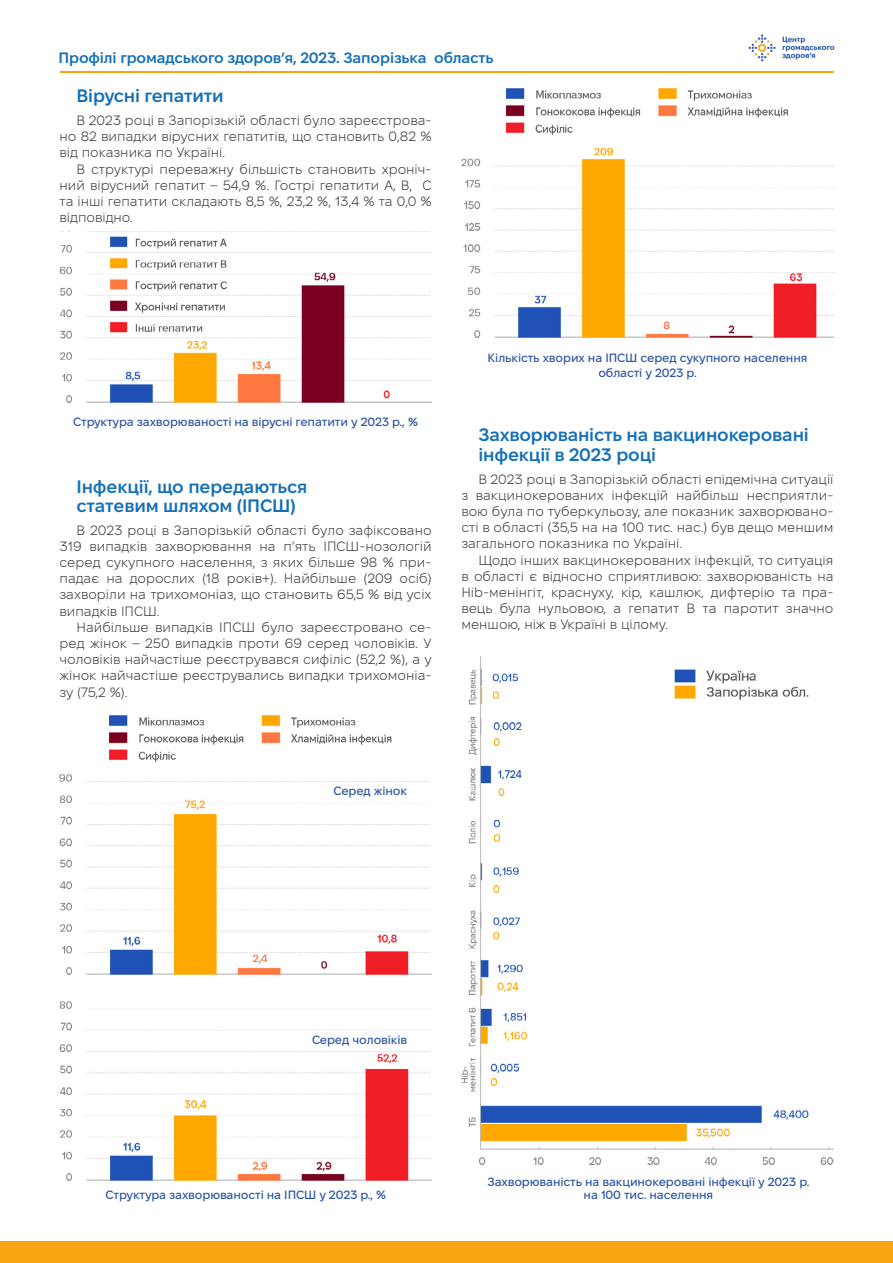
<style>
.page{position:relative;width:893px;height:1263px;background:#fff}
.page>*{position:absolute;margin:0;border:0;box-sizing:border-box;transform-origin:0 0}
.t1{font:600 18px/19.5px "Fixel Display";letter-spacing:-.01em;color:#1570b8}
.t2{font:600 15px "Fixel Display";letter-spacing:-.01em;color:#1570b8}
.t3{font:300 13.5px/16.2px "Fixel Display";color:#3c3c3b;text-align:justify}
.t4{font:500 12px/14.4px "Fixel Display";letter-spacing:-.01em;color:#2c55a2;text-align:center}
</style>
<div class="page">
<div style="left:0;top:1242px;width:893px;height:21px;background:#f7a512"></div>
<img style="left:748px;top:34px;width:87px;height:28px">
<hr style="left:60px;top:71px;width:773px;height:1px;background:#f7a512">
<img style="left:60px;top:741px;width:372px;height:234px">
<img style="left:461px;top:656px;width:373px;height:509px">
<img style="left:462px;top:147px;width:371px;height:190px">
<img style="left:59px;top:236px;width:373px;height:167px">
<img style="left:505px;top:88px;width:283px;height:46px">
<img style="left:67px;top:715px;width:324px;height:46px">
<img style="left:60px;top:1002px;width:372px;height:178px">
<p class="t2" style="left:58px;top:48px;width:437px">Профілі громадського здоров’я, 2023. Запорізька область</p>
<h1 class="t1" style="left:77px;top:87px;width:149px">Вірусні гепатити</h1>
<p class="t3" style="left:60px;top:113px;width:374px;text-indent:17px">В 2023 році в Запорізькій області було зареєстрова&shy;но 82 випадки вірусних гепатитів, що становить 0,82 % від показника по Україні.</p>
<p class="t3" style="left:60px;top:161px;width:374px;text-indent:17px">В структурі переважну більшість становить хроніч&shy;ний вірусний гепатит – 54,9 %. Гострі гепатити А, В, С та інші гепатити складають 8,5 %, 23,2 %, 13,4 % та 0,0 % відповідно.</p>
<p class="t4" style="left:73px;top:416px;width:346px">Структура захворюваності на вірусні гепатити у 2023 р., %</p>
<h1 class="t1" style="left:77px;top:477px;width:232px">Інфекції, що передаються статевим шляхом (ІПСШ)</h1>
<p class="t3" style="left:60px;top:522px;width:374px;text-indent:17px">В 2023 році в Запорізькій області було зафіксовано 319 випадків захворювання на п’ять ІПСШ-нозологій серед сукупного населення, з яких більше 98 % при&shy;падає на дорослих (18 років+). Найбільше (209 осіб) захворіли на трихомоніаз, що становить 65,5 % від усіх випадків ІПСШ.</p>
<p class="t3" style="left:60px;top:620px;width:374px;text-indent:17px">Найбільше випадків ІПСШ було зареєстровано се&shy;ред жінок – 250 випадків проти 69 серед чоловіків. У чоловіків найчастіше реєструвався сифіліс (52,2 %), а у жінок найчастіше реєструвались випадки трихомоніа&shy;зу (75,2 %).</p>
<p class="t4" style="left:487px;top:351px;width:322px">Кількість хворих на ІПСШ серед сукупного населення області у 2023 р.</p>
<h1 class="t1" style="left:478px;top:426px;width:332px">Захворюваність на вакцинокеровані інфекції в 2023 році</h1>
<p class="t3" style="left:461px;top:471px;width:374px;text-indent:17px">В 2023 році в Запорізькій області епідемічна ситуації з вакцинокерованих інфекцій найбільш несприятли&shy;вою була по туберкульозу, але показник захворювано&shy;сті в області (35,5 на на 100 тис. нас.) був дещо меншим загального показника по Україні.</p>
<p class="t3" style="left:461px;top:552px;width:374px;text-indent:17px">Щодо інших вакцинокерованих інфекцій, то ситуація в області є відносно сприятливою: захворюваність на Hib-менінгіт, краснуху, кір, кашлюк, дифтерію та пра&shy;вець була нульовою, а гепатит В та паротит значно меншою, ніж в Україні в цілому.</p>
<p class="t4" style="left:333px;top:785px;width:75px">Серед жінок</p>
<p class="t4" style="left:312px;top:1033px;width:97px">Серед чоловіків</p>
<p class="t4" style="left:487px;top:1175px;width:324px">Захворюваність на вакцинокеровані інфекції у 2023 р.</p>
<p class="t4" style="left:106px;top:1188px;width:282px">Структура захворюваності на ІПСШ у 2023 р., %</p>
<p class="t4" style="left:584px;top:1189px;width:131px">на 100 тис. населення</p>
</div>
